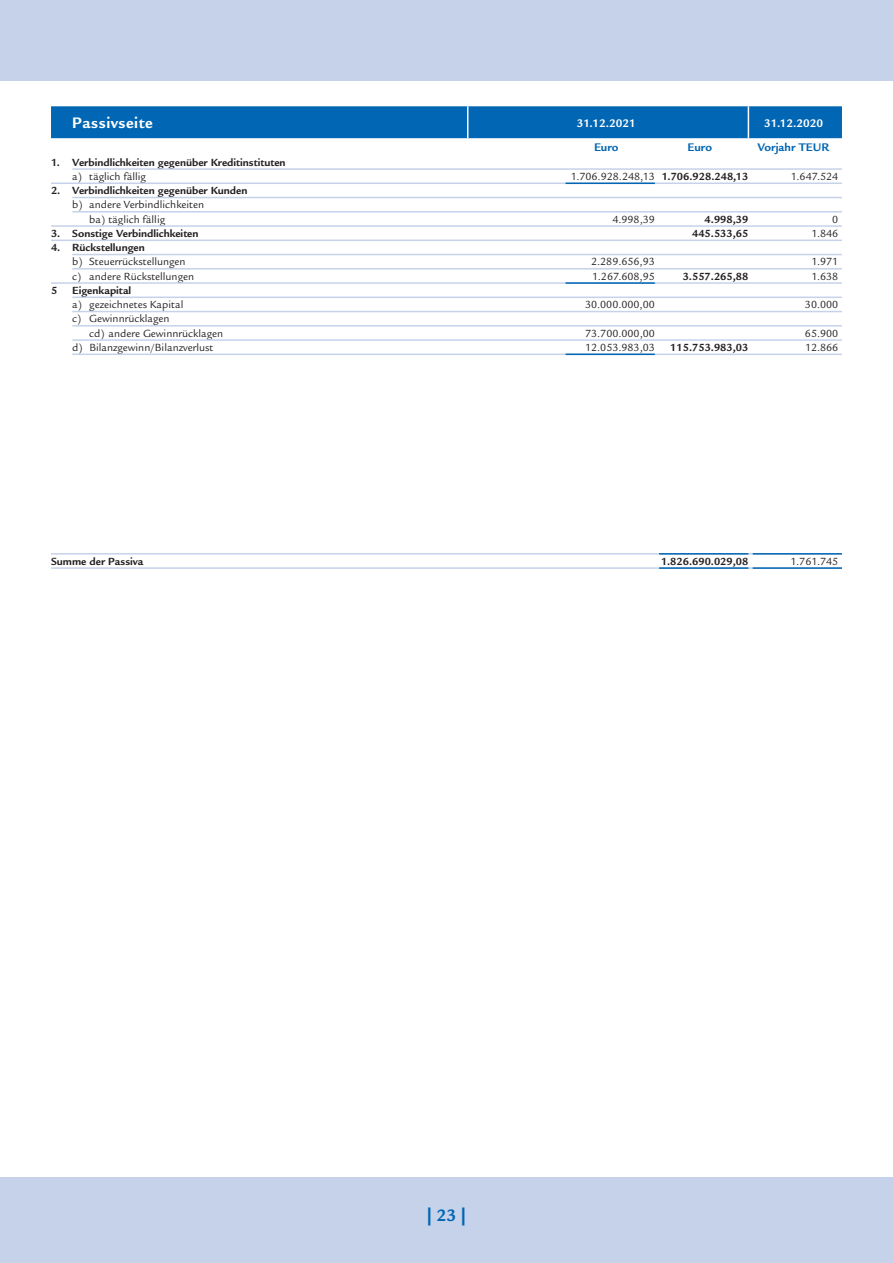
<style>
.page{position:relative;width:893px;height:1263px;background:#fff}
.page>*{position:absolute;margin:0;border:0;box-sizing:border-box;transform-origin:0 0}
.t1{font:700 18px "Legacy Sans LT";color:#0166b3}
.t2{font:700 16.5px "Legacy Sans LT";letter-spacing:.03em;color:#fff}
.t3{font:700 12px "Legacy Sans LT";color:#fff}
.t4{font:700 12px "Legacy Sans LT";color:#0166b3}
.t5{font:11.25px/14.2px "Legacy Sans LT";color:#231f20}
.t6{font:700 11.25px "Legacy Sans LT";color:#231f20}
.s1{font-weight:700}
</style>
<div class="page">
<div style="left:0;top:1178px;width:893px;height:85px;background:#c6d2ea"></div>
<div style="left:0;top:0;width:893px;height:81px;background:#c6d2ea"></div>
<div style="left:51px;top:106px;width:791px;height:32px;background:#0166b3"></div>
<hr style="left:467px;top:106px;width:1px;height:32px;background:#fff">
<hr style="left:748px;top:106px;width:1px;height:32px;background:#fff">
<hr style="left:72px;top:168px;width:770px;height:2px;background:#c6d2ea">
<hr style="left:51px;top:183px;width:791px;height:1px;background:#c6d2ea">
<hr style="left:72px;top:197px;width:770px;height:1px;background:#c6d2ea">
<hr style="left:566px;top:183px;width:89px;height:1px;background:#0166b3">
<hr style="left:72px;top:211px;width:770px;height:2px;background:#c6d2ea">
<hr style="left:51px;top:225px;width:791px;height:2px;background:#c6d2ea">
<hr style="left:51px;top:240px;width:791px;height:1px;background:#c6d2ea">
<hr style="left:72px;top:254px;width:770px;height:1px;background:#c6d2ea">
<hr style="left:72px;top:268px;width:770px;height:2px;background:#c6d2ea">
<hr style="left:51px;top:282px;width:791px;height:2px;background:#c6d2ea">
<hr style="left:72px;top:297px;width:770px;height:1px;background:#c6d2ea">
<hr style="left:72px;top:311px;width:770px;height:1px;background:#c6d2ea">
<hr style="left:72px;top:325px;width:770px;height:2px;background:#c6d2ea">
<hr style="left:72px;top:339px;width:770px;height:2px;background:#c6d2ea">
<hr style="left:72px;top:354px;width:770px;height:1px;background:#c6d2ea">
<hr style="left:51px;top:553px;width:791px;height:2px;background:#c6d2ea">
<hr style="left:51px;top:567px;width:791px;height:2px;background:#c6d2ea">
<hr style="left:659px;top:553px;width:89px;height:2px;background:#0166b3">
<hr style="left:753px;top:553px;width:89px;height:2px;background:#0166b3">
<hr style="left:659px;top:567px;width:89px;height:2px;background:#0166b3">
<hr style="left:753px;top:567px;width:89px;height:2px;background:#0166b3">
<hr style="left:566px;top:282px;width:89px;height:2px;background:#0166b3">
<hr style="left:566px;top:354px;width:89px;height:1px;background:#0166b3">
<h2 class="t2" style="left:72px;top:114px;width:82px">Passivseite</h2>
<p class="t3" style="left:577px;top:116px;width:61px">31.12.2021</p>
<p class="t3" style="left:764px;top:116px;width:61px">31.12.2020</p>
<p class="t4" style="left:594px;top:140px;width:26px">Euro</p>
<p class="t4" style="left:688px;top:140px;width:26px">Euro</p>
<p class="t4" style="left:757px;top:140px;width:73px">Vorjahr TEUR</p>
<p class="t6" style="left:51px;top:156px;width:236px">1. Verbindlichkeiten gegenüber Kreditinstituten</p>
<p class="t5" style="left:72px;top:169px;width:75px">a) täglich fällig</p>
<p class="t5" style="left:571px;top:169px;width:179px">1.706.928.248,13 <span class="s1">1.706.928.248,13</span></p>
<p class="t5" style="left:791px;top:169px;width:49px">1.647.524</p>
<p class="t6" style="left:51px;top:184px;width:198px">2. Verbindlichkeiten gegenüber Kunden</p>
<p class="t5" style="left:89px;top:198px;width:116px;text-indent:-17px">b) andere Verbindlichkeiten ba) täglich fällig</p>
<p class="t5" style="left:612px;top:212px;width:44px">4.998,39</p>
<p class="t6" style="left:705px;top:213px;width:45px">4.998,39</p>
<p class="t5" style="left:832px;top:212px;width:8px">0</p>
<p class="t6" style="left:51px;top:227px;width:149px">3. Sonstige Verbindlichkeiten</p>
<p class="t6" style="left:692px;top:227px;width:58px">445.533,65</p>
<p class="t5" style="left:811px;top:226px;width:28px">1.846</p>
<p class="t6" style="left:51px;top:241px;width:95px">4. Rückstellungen</p>
<p class="t5" style="left:72px;top:255px;width:115px">b) Steuerrückstellungen</p>
<p class="t5" style="left:591px;top:255px;width:65px">2.289.656,93</p>
<p class="t5" style="left:811px;top:255px;width:28px">1.971</p>
<p class="t5" style="left:72px;top:269px;width:123px">c) andere Rückstellungen</p>
<p class="t5" style="left:592px;top:269px;width:64px">1.267.608,95</p>
<p class="t6" style="left:683px;top:270px;width:67px">3.557.265,88</p>
<p class="t5" style="left:811px;top:269px;width:28px">1.638</p>
<p class="t6" style="left:51px;top:284px;width:8px">5</p>
<p class="t6" style="left:72px;top:284px;width:61px">Eigenkapital</p>
<p class="t5" style="left:72px;top:297px;width:113px">a) gezeichnetes Kapital</p>
<p class="t5" style="left:585px;top:297px;width:71px">30.000.000,00</p>
<p class="t5" style="left:805px;top:297px;width:35px">30.000</p>
<p class="t5" style="left:89px;top:312px;width:135px;text-indent:-17px">c) Gewinnrücklagen<br>cd) andere Gewinnrücklagen</p>
<p class="t5" style="left:585px;top:326px;width:71px">73.700.000,00</p>
<p class="t5" style="left:805px;top:326px;width:35px">65.900</p>
<p class="t5" style="left:72px;top:340px;width:142px">d) Bilanzgewinn/Bilanzverlust</p>
<p class="t5" style="left:585px;top:340px;width:71px">12.053.983,03</p>
<p class="t6" style="left:670px;top:341px;width:80px">115.753.983,03</p>
<p class="t5" style="left:805px;top:340px;width:35px">12.866</p>
<p class="t6" style="left:51px;top:555px;width:94px">Summe der Passiva</p>
<p class="t6" style="left:661px;top:555px;width:89px">1.826.690.029,08</p>
<p class="t5" style="left:790px;top:554px;width:49px">1.761.745</p>
<h1 class="t1" style="left:425px;top:1204px;width:44px">|23|</h1>
</div>
